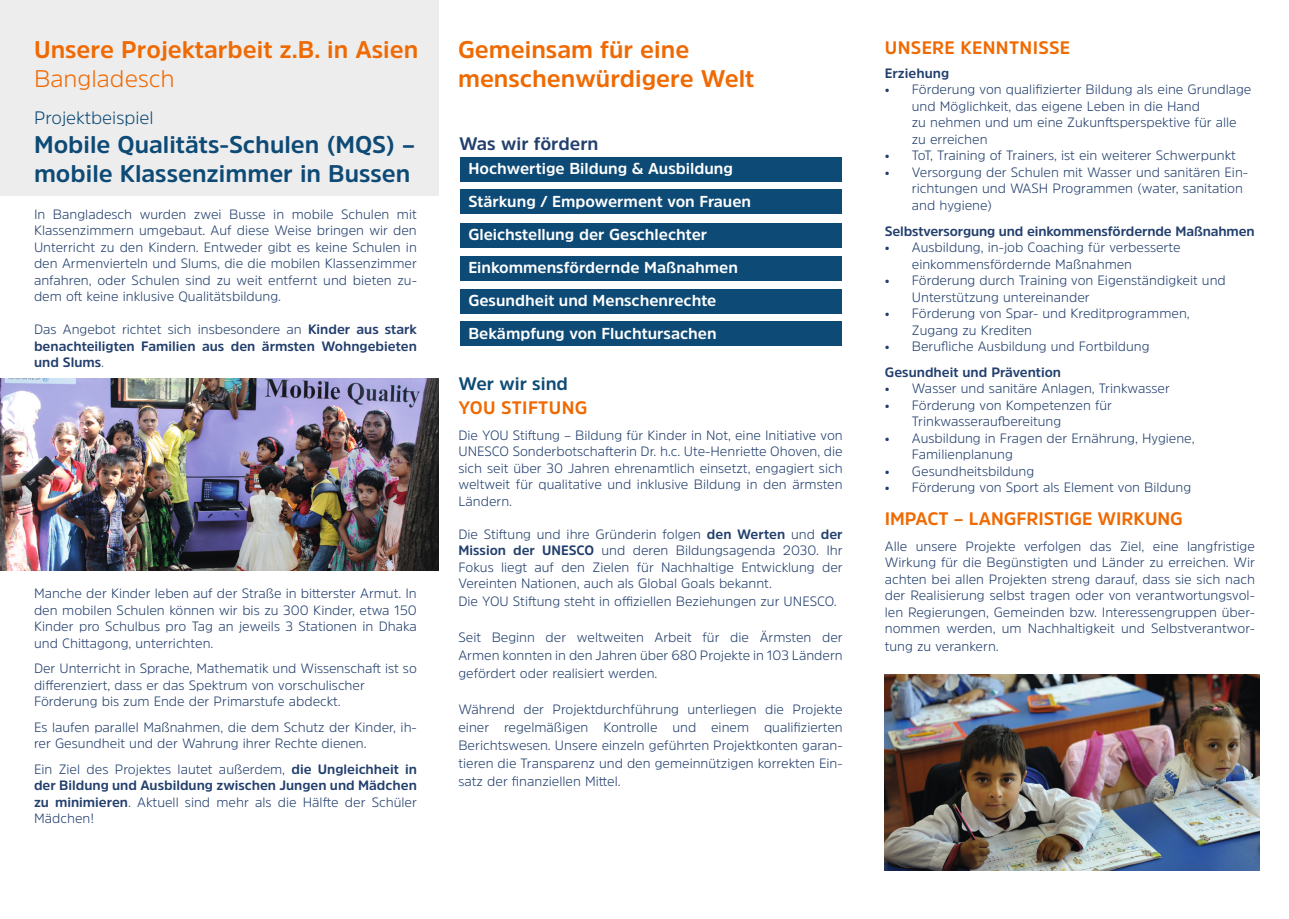
<style>
.page{position:relative;width:1289px;height:919px;background:#fff}
.page>*{position:absolute;margin:0;border:0;box-sizing:border-box;transform-origin:0 0}
.t1{font:700 24px/28.8px "Amsi Pro";color:#ef6a03}
.t2{font:700 24px/28.8px "Amsi Pro";color:#0d4a75}
.t3{font:300 24px "Amsi Pro";color:#ef6a03}
.t4{font:700 18px "Amsi Pro";letter-spacing:.02em;color:#ef6a03}
.t5{font:700 18px "Amsi Pro";color:#ef6a03}
.t6{font:300 18px "Amsi Pro";color:#0d4a75}
.t7{font:700 18px "Amsi Pro";color:#223f6d}
.t8{font:700 18px "Amsi Pro";color:#0d4a75}
.t9{font:700 15.75px/33px "Amsi Pro";color:#fff}
.t10{font:300 13.5px/16.5px "Amsi Pro";color:#223f6d}
.t11{font:700 13.5px/16.5px "Amsi Pro";color:#223f6d;text-align:justify}
.s1{font-weight:300}
.s2{font-weight:700}
</style>
<div class="page">
<div style="left:460px;top:322px;width:381px;height:24px;background:#0d4a75"></div>
<div style="left:460px;top:158px;width:381px;height:24px;background:#0d4a75"></div>
<div style="left:460px;top:189px;width:381px;height:24px;background:#0d4a75"></div>
<div style="left:460px;top:223px;width:381px;height:24px;background:#0d4a75"></div>
<div style="left:460px;top:256px;width:381px;height:24px;background:#0d4a75"></div>
<div style="left:460px;top:289px;width:381px;height:24px;background:#0d4a75"></div>
<div style="left:0;top:0;width:438px;height:196px;background:#eeeded"></div>
<img style="left:884px;top:674px;width:375px;height:196px">
<img style="left:0;top:378px;width:438px;height:192px">
<h1 class="t1" style="left:34px;top:35px;width:386px">Unsere Projektarbeit z.B. in Asien</h1>
<h1 class="t3" style="left:34px;top:62px;width:142px">Bangladesch</h1>
<h2 class="t6" style="left:34px;top:105px;width:121px">Projektbeispiel</h2>
<h1 class="t2" style="left:34px;top:129px;width:382px">Mobile Qualitäts-Schulen (MQS) – mobile Klassenzimmer in Bussen</h1>
<p class="t10" style="left:34px;top:205px;width:384px;text-align:justify">In Bangladesch wurden zwei Busse in mobile Schulen mit Klassenzimmern umgebaut. Auf diese Weise bringen wir den Unterricht zu den Kindern. Entweder gibt es keine Schulen in den Armenvierteln und Slums, die die mobilen Klassenzimmer anfahren, oder Schulen sind zu weit entfernt und bieten zu&shy;dem oft keine inklusive Qualitätsbildung.</p>
<p class="t11" style="left:34px;top:321px;width:384px"><span class="s1">Das Angebot richtet sich insbesondere an</span> Kinder aus stark benachteiligten Familien aus den ärmsten Wohngebieten und Slums<span class="s1">.</span></p>
<p class="t10" style="left:34px;top:585px;width:384px;text-align:justify">Manche der Kinder leben auf der Straße in bitterster Armut. In den mobilen Schulen können wir bis zu 300 Kinder, etwa 150<br>Kinder pro Schulbus pro Tag an jeweils 3 Stationen in Dhaka und Chittagong, unterrichten.</p>
<p class="t10" style="left:34px;top:660px;width:384px">Der Unterricht in Sprache, Mathematik und Wissenschaft ist so differenziert, dass er das Spektrum von vorschulischer<br>Förderung bis zum Ende der Primarstufe abdeckt.</p>
<p class="t10" style="left:34px;top:718px;width:384px">Es laufen parallel Maßnahmen, die dem Schutz der Kinder, ih&shy;rer Gesundheit und der Wahrung ihrer Rechte dienen.</p>
<p class="t10" style="left:34px;top:760px;width:384px;text-align:justify">Ein Ziel des Projektes lautet außerdem, <span class="s2">die Ungleichheit in der Bildung und Ausbildung zwischen Jungen und Mädchen zu minimieren</span>. Aktuell sind mehr als die Hälfte der Schüler Mädchen!</p>
<h1 class="t1" style="left:458px;top:35px;width:298px">Gemeinsam für eine menschenwürdigere Welt</h1>
<h2 class="t7" style="left:459px;top:131px;width:141px">Was wir fördern</h2>
<p class="t9" style="left:468px;top:151px;width:284px">Hochwertige Bildung &amp; Ausbildung Stärkung / Empowerment von Frauen Gleichstellung der Geschlechter Einkommensfördernde Maßnahmen Gesundheit und Menschenrechte Bekämpfung von Fluchtursachen</p>
<h2 class="t8" style="left:458px;top:371px;width:111px">Wer wir sind</h2>
<h2 class="t4" style="left:458px;top:395px;width:130px">YOU STIFTUNG</h2>
<p class="t10" style="left:458px;top:426px;width:386px;text-align:justify">Die YOU Stiftung – Bildung für Kinder in Not, eine Initiative von UNESCO Sonderbotschafterin Dr. h.c. Ute-Henriette Ohoven, die sich seit über 30 Jahren ehrenamtlich einsetzt, engagiert sich weltweit für qualitative und inklusive Bildung in den ärmsten Ländern.</p>
<p class="t10" style="left:458px;top:525px;width:386px;text-align:justify">Die Stiftung und ihre Gründerin folgen <span class="s2">den Werten</span> und <span class="s2">der Mission der UNESCO</span> und deren Bildungsagenda 2030. Ihr Fokus liegt auf den Zielen für Nachhaltige Entwicklung der Vereinten Nationen, auch als Global Goals bekannt.</p>
<p class="t10" style="left:458px;top:592px;width:380px">Die YOU Stiftung steht in offiziellen Beziehungen zur UNESCO.</p>
<p class="t10" style="left:458px;top:628px;width:386px;line-height:18px;text-align:justify">Seit Beginn der weltweiten Arbeit für die Ärmsten der Armen konnten in den Jahren über 680 Projekte in 103 Ländern gefördert oder realisiert werden.</p>
<p class="t10" style="left:458px;top:700px;width:386px;line-height:18px;text-align:justify">Während der Projektdurchführung unterliegen die Projekte einer regelmäßigen Kontrolle und einem qualifizierten Berichtswesen. Unsere einzeln geführten Projektkonten garan&shy;tieren die Transparenz und den gemeinnützigen korrekten Ein&shy;satz der finanziellen Mittel.</p>
<h2 class="t4" style="left:885px;top:35px;width:186px">UNSERE KENNTNISSE</h2>
<p class="t11" style="left:884px;top:65px;width:66px">Erziehung</p>
<p class="t10" style="left:911px;top:81px;width:341px;text-indent:-27px">• Förderung von qualifizierter Bildung als eine Grundlage und Möglichkeit, das eigene Leben in die Hand<br>zu nehmen und um eine Zukunftsperspektive für alle zu erreichen</p>
<p class="t10" style="left:884px;top:147px;width:352px">• ToT, Training of Trainers, ist ein weiterer Schwerpunkt</p>
<p class="t10" style="left:911px;top:164px;width:338px;text-indent:-27px">• Versorgung der Schulen mit Wasser und sanitären Ein&shy;richtungen und WASH Programmen (water, sanitation and hygiene)</p>
<p class="t11" style="left:884px;top:222px;width:371px">Selbstversorgung und einkommensfördernde Maßnahmen</p>
<p class="t10" style="left:911px;top:238px;width:270px;text-indent:-27px">• Ausbildung, in-job Coaching für verbesserte einkommensfördernde Maßnahmen</p>
<p class="t10" style="left:911px;top:271px;width:315px;text-indent:-27px">• Förderung durch Training von Eigenständigkeit und<br>Unterstützung untereinander</p>
<p class="t10" style="left:911px;top:304px;width:279px;text-indent:-27px">• Förderung von Spar- und Kreditprogrammen,<br>Zugang zu Krediten</p>
<p class="t10" style="left:884px;top:337px;width:266px">• Berufliche Ausbildung und Fortbildung</p>
<p class="t11" style="left:884px;top:363px;width:178px">Gesundheit und Prävention</p>
<p class="t10" style="left:884px;top:379px;width:286px">• Wasser und sanitäre Anlagen, Trinkwasser</p>
<p class="t10" style="left:911px;top:396px;width:202px;text-indent:-27px">• Förderung von Kompetenzen für<br>Trinkwasseraufbereitung</p>
<p class="t10" style="left:911px;top:429px;width:284px;text-indent:-27px">• Ausbildung in Fragen der Ernährung, Hygiene,<br>Familienplanung</p>
<p class="t10" style="left:884px;top:462px;width:151px">• Gesundheitsbildung</p>
<p class="t10" style="left:884px;top:478px;width:308px">• Förderung von Sport als Element von Bildung</p>
<h2 class="t5" style="left:884px;top:506px;width:299px">IMPACT – LANGFRISTIGE WIRKUNG</h2>
<p class="t10" style="left:884px;top:537px;width:371px;text-align:justify">Alle unsere Projekte verfolgen das Ziel, eine langfristige Wirkung für die Begünstigten und Länder zu erreichen. Wir achten bei allen Projekten streng darauf, dass sie sich nach der Realisierung selbst tragen oder von verantwortungsvol&shy;len Regierungen, Gemeinden bzw. Interessengruppen über&shy;nommen werden, um Nachhaltigkeit und Selbstverantwor-</p>
<p class="t10" style="left:884px;top:638px;width:115px">tung zu verankern.</p>
</div>
